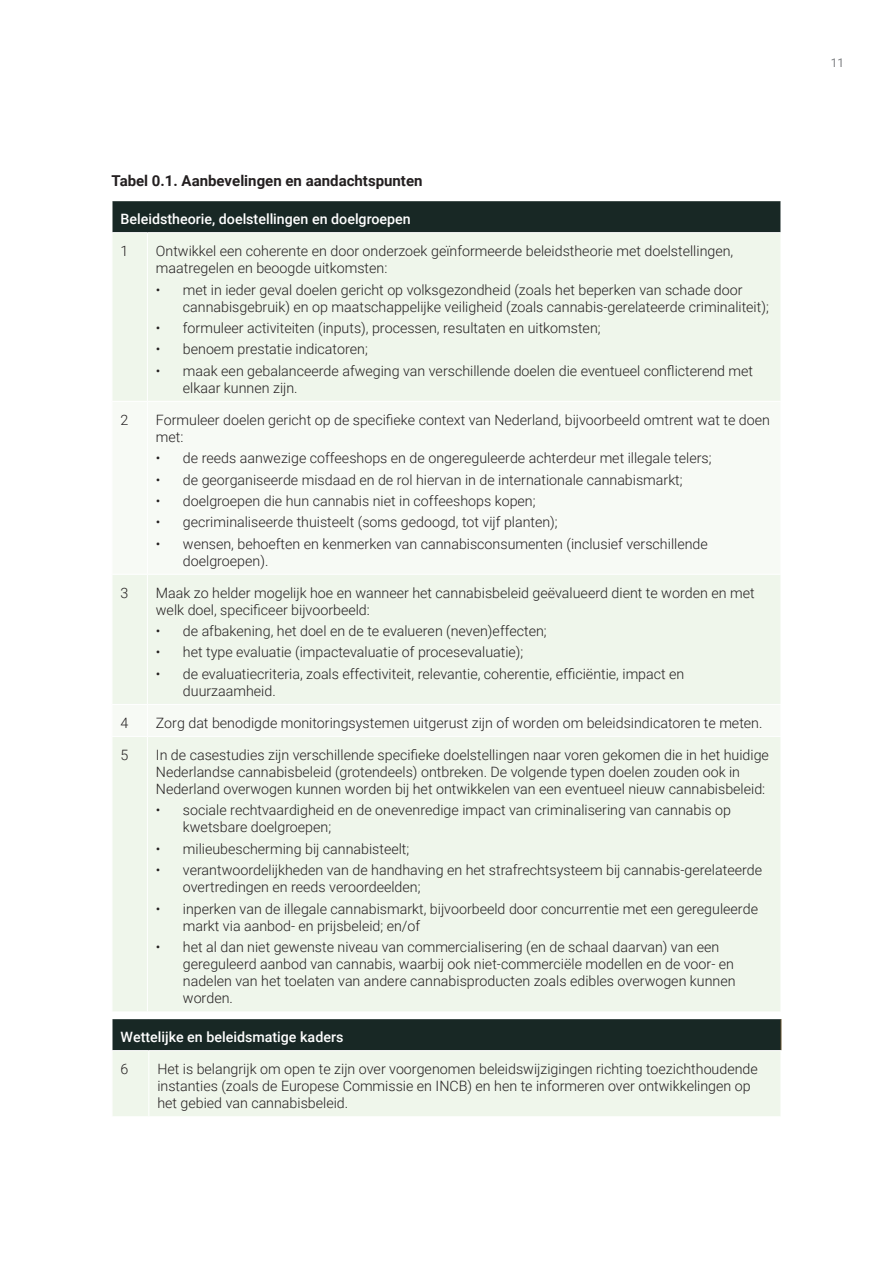
<style>
.page{position:relative;width:893px;height:1263px;background:#fff}
.page>*{position:absolute;margin:0;border:0;box-sizing:border-box;transform-origin:0 0}
.Table_title{font:700 15px "Roboto";color:#231f20}
.Body_cell{font:300 14.25px/17.1px "Roboto";color:#231f20}
.Body_cell-2{font:500 14.25px "Roboto";color:#fff}
.t1{font:12px "Roboto";color:#808285}
</style>
<div class="page">
<div style="left:112px;top:201px;width:669px;height:32px;background:#182825"></div>
<div style="left:113px;top:233px;width:667px;height:778px;background:#eff6eb"></div>
<svg style="left:113px;top:402px;width:667px;height:334px;fill:#f7faf5"></svg>
<hr style="left:147px;top:233px;width:1px;height:168px;background:#fff">
<hr style="left:112px;top:401px;width:35px;height:1px;background:#fff">
<hr style="left:147px;top:401px;width:634px;height:1px;background:#fff">
<hr style="left:147px;top:402px;width:1px;height:172px;background:#fff">
<hr style="left:112px;top:574px;width:35px;height:1px;background:#fff">
<hr style="left:147px;top:574px;width:634px;height:1px;background:#fff">
<hr style="left:147px;top:575px;width:1px;height:129px;background:#fff">
<hr style="left:112px;top:704px;width:35px;height:1px;background:#fff">
<hr style="left:147px;top:704px;width:634px;height:1px;background:#fff">
<hr style="left:147px;top:705px;width:1px;height:31px;background:#fff">
<hr style="left:112px;top:736px;width:35px;height:1px;background:#fff">
<hr style="left:147px;top:736px;width:634px;height:1px;background:#fff">
<hr style="left:147px;top:737px;width:1px;height:274px;background:#fff">
<hr style="left:112px;top:201px;width:1px;height:31px;background:#fff">
<hr style="left:112px;top:232px;width:35px;height:1px;background:#fff">
<hr style="left:147px;top:232px;width:634px;height:1px;background:#fff">
<div style="left:112px;top:1019px;width:669px;height:31px;background:#182825"></div>
<div style="left:113px;top:1051px;width:667px;height:65px;background:#eff6eb"></div>
<hr style="left:112px;top:1019px;width:1px;height:31px;background:#fff">
<hr style="left:781px;top:1019px;width:1px;height:31px;background:#65532f">
<hr style="left:148px;top:1051px;width:1px;height:65px;background:#fff">
<p class="Table_title" style="left:112px;top:170px;width:312px">Tabel 0.1. Aanbevelingen en aandachtspunten</p>
<p class="Body_cell-2" style="left:120px;top:209px;width:292px">Beleidstheorie, doelstellingen en doelgroepen</p>
<p class="Body_cell" style="left:120px;top:242px;width:9px">1</p>
<p class="Body_cell" style="left:156px;top:242px;width:579px">Ontwikkel een coherente en door onderzoek geïnformeerde beleidstheorie met doelstellingen, maatregelen en beoogde uitkomsten:</p>
<p class="Body_cell" style="left:183px;top:280px;width:587px;text-indent:-27px">• met in ieder geval doelen gericht op volksgezondheid (zoals het beperken van schade door cannabisgebruik) en op maatschappelijke veiligheid (zoals cannabis-gerelateerde criminaliteit);</p>
<p class="Body_cell" style="left:156px;top:319px;width:446px">• formuleer activiteiten (inputs), processen, resultaten en uitkomsten;</p>
<p class="Body_cell" style="left:156px;top:340px;width:213px">• benoem prestatie indicatoren;</p>
<p class="Body_cell" style="left:183px;top:362px;width:572px;text-indent:-27px">• maak een gebalanceerde afweging van verschillende doelen die eventueel conflicterend met elkaar kunnen zijn.</p>
<p class="Body_cell" style="left:120px;top:411px;width:9px">2</p>
<p class="Body_cell" style="left:156px;top:411px;width:615px">Formuleer doelen gericht op de specifieke context van Nederland, bijvoorbeeld omtrent wat te doen met:</p>
<p class="Body_cell" style="left:156px;top:449px;width:557px">• de reeds aanwezige coffeeshops en de ongereguleerde achterdeur met illegale telers;</p>
<p class="Body_cell" style="left:156px;top:470px;width:528px">• de georganiseerde misdaad en de rol hiervan in de internationale cannabismarkt;</p>
<p class="Body_cell" style="left:156px;top:492px;width:381px">• doelgroepen die hun cannabis niet in coffeeshops kopen;</p>
<p class="Body_cell" style="left:156px;top:513px;width:403px">• gecriminaliseerde thuisteelt (soms gedoogd, tot vijf planten);</p>
<p class="Body_cell" style="left:183px;top:534px;width:526px;text-indent:-27px">• wensen, behoeften en kenmerken van cannabisconsumenten (inclusief verschillende doelgroepen).</p>
<p class="Body_cell" style="left:120px;top:583px;width:9px">3</p>
<p class="Body_cell" style="left:156px;top:583px;width:600px">Maak zo helder mogelijk hoe en wanneer het cannabisbeleid geëvalueerd dient te worden en met welk doel, specificeer bijvoorbeeld:</p>
<p class="Body_cell" style="left:156px;top:622px;width:392px">• de afbakening, het doel en de te evalueren (neven)effecten;</p>
<p class="Body_cell" style="left:156px;top:643px;width:369px">• het type evaluatie (impactevaluatie of procesevaluatie);</p>
<p class="Body_cell" style="left:183px;top:665px;width:503px;text-indent:-27px">• de evaluatiecriteria, zoals effectiviteit, relevantie, coherentie, efficiëntie, impact en duurzaamheid.</p>
<p class="Body_cell" style="left:120px;top:714px;width:9px">4</p>
<p class="Body_cell" style="left:156px;top:714px;width:608px">Zorg dat benodigde monitoringsystemen uitgerust zijn of worden om beleidsindicatoren te meten.</p>
<p class="Body_cell" style="left:120px;top:746px;width:9px">5</p>
<p class="Body_cell" style="left:156px;top:746px;width:615px">In de casestudies zijn verschillende specifieke doelstellingen naar voren gekomen die in het huidige<br>Nederlandse cannabisbeleid (grotendeels) ontbreken. De volgende typen doelen zouden ook in<br>Nederland overwogen kunnen worden bij het ontwikkelen van een eventueel nieuw cannabisbeleid:</p>
<p class="Body_cell" style="left:183px;top:801px;width:550px;text-indent:-27px">• sociale rechtvaardigheid en de onevenredige impact van criminalisering van cannabis op kwetsbare doelgroepen;</p>
<p class="Body_cell" style="left:156px;top:840px;width:255px">• milieubescherming bij cannabisteelt;</p>
<p class="Body_cell" style="left:183px;top:861px;width:581px;text-indent:-27px">• verantwoordelijkheden van de handhaving en het strafrechtsysteem bij cannabis-gerelateerde overtredingen en reeds veroordeelden;</p>
<p class="Body_cell" style="left:183px;top:899px;width:577px;text-indent:-27px">• inperken van de illegale cannabismarkt, bijvoorbeeld door concurrentie met een gereguleerde markt via aanbod- en prijsbeleid; en/of</p>
<p class="Body_cell" style="left:183px;top:938px;width:554px;text-indent:-27px">• het al dan niet gewenste niveau van commercialisering (en de schaal daarvan) van een gereguleerd aanbod van cannabis, waarbij ook niet-commerciële modellen en de voor- en nadelen van het toelaten van andere cannabisproducten zoals edibles overwogen kunnen worden.</p>
<p class="Body_cell-2" style="left:120px;top:1027px;width:224px">Wettelijke en beleidsmatige kaders</p>
<p class="Body_cell" style="left:120px;top:1060px;width:9px">6</p>
<p class="Body_cell" style="left:157px;top:1060px;width:602px">Het is belangrijk om open te zijn over voorgenomen beleidswijzigingen richting toezichthoudende instanties (zoals de Europese Commissie en INCB) en hen te informeren over ontwikkelingen op het gebied van cannabisbeleid.</p>
<p class="t1" style="left:831px;top:54px;width:15px">11</p>
</div>
